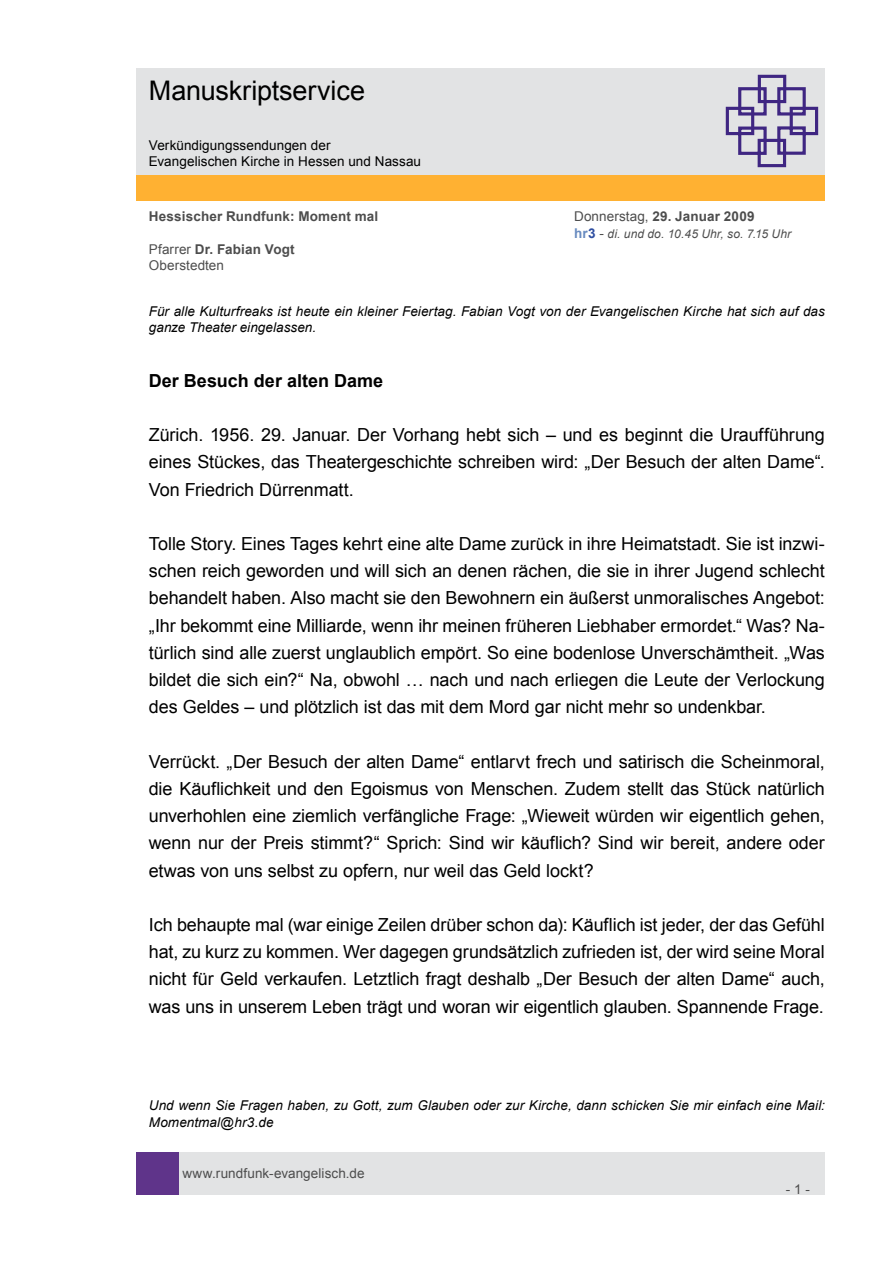
<style>
.page{position:relative;width:893px;height:1263px;background:#fff}
.page>*{position:absolute;margin:0;border:0;box-sizing:border-box;transform-origin:0 0}
.t1{font:27px "Arial";letter-spacing:-.005em;color:#000}
.t2{font:18px/27.2px "Arial";letter-spacing:-.005em;color:#000;text-align:justify}
.t3{font:700 18px "Arial";color:#000}
.t4{font:italic 13.5px/16.2px "Arial";letter-spacing:.005em;color:#000}
.t5{font:13.5px/16.2px "Arial";letter-spacing:.005em;color:#4d4d4d}
.t6{font:13.5px/16.2px "Arial";letter-spacing:.005em;color:#000}
.t7{font:700 13.5px "Arial";letter-spacing:.015em;color:#4d4d4d}
.t8{font:italic 12px "Arial";letter-spacing:.01em;color:#4d4d4d}
.s1{font-weight:400}
.s2{font-weight:700;font-style:normal;font-size:13.5px;color:#688bc0}
.s3{font-weight:700;font-style:normal;font-size:13.5px;color:#2f4fa1}
.s4{font-style:normal;font-size:13.5px}
.s5{font-weight:700}
</style>
<div class="page">
<div style="left:179px;top:1152px;width:646px;height:43px;background:#e2e3e4"></div>
<div style="left:136px;top:1152px;width:43px;height:43px;background:#5f348a"></div>
<div style="left:136px;top:175px;width:689px;height:26px;background:#ffb132"></div>
<div style="left:136px;top:68px;width:689px;height:106px;background:#e2e3e4"></div>
<svg style="left:725px;top:74px;width:94px;height:94px"></svg>
<h1 class="t1" style="left:149px;top:73px;width:218px">Manuskriptservice</h1>
<p class="t6" style="left:149px;top:137px;width:274px">Verkündigungssendungen der<br>Evangelischen Kirche in Hessen und Nassau</p>
<p class="t7" style="left:149px;top:208px;width:231px">Hessischer Rundfunk: Moment mal</p>
<p class="t7" style="left:574px;top:208px;width:182px"><span class="s1">Donnerstag,</span> 29. Januar 2009</p>
<p class="t8" style="left:574px;top:226px;width:219px"><span class="s2">hr</span><span class="s3">3</span> <span class="s4">-</span> di. und do. 10.45 Uhr, so. 7.15 Uhr</p>
<p class="t5" style="left:149px;top:241px;width:147px">Pfarrer <span class="s5">Dr. Fabian Vogt<br></span>Oberstedten</p>
<p class="t4" style="left:149px;top:303px;width:677px">Für alle Kulturfreaks ist heute ein kleiner Feiertag. Fabian Vogt von der Evangelischen Kirche hat sich auf das ganze Theater eingelassen.</p>
<p class="t3" style="left:149px;top:368px;width:236px">Der Besuch der alten Dame</p>
<p class="t2" style="left:149px;top:421px;width:677px">Zürich. 1956. 29. Januar. Der Vorhang hebt sich – und es beginnt die Uraufführung eines Stückes, das Theatergeschichte schreiben wird: „Der Besuch der alten Dame“.<br>Von Friedrich Dürrenmatt.</p>
<p class="t2" style="left:149px;top:530px;width:678px">Tolle Story. Eines Tages kehrt eine alte Dame zurück in ihre Heimatstadt. Sie ist inzwi&shy;schen reich geworden und will sich an denen rächen, die sie in ihrer Jugend schlecht behandelt haben. Also macht sie den Bewohnern ein äußerst unmoralisches Angebot: „Ihr bekommt eine Milliarde, wenn ihr meinen früheren Liebhaber ermordet.“ Was? Na&shy;türlich sind alle zuerst unglaublich empört. So eine bodenlose Unverschämtheit. „Was bildet die sich ein?“ Na, obwohl … nach und nach erliegen die Leute der Verlockung des Geldes – und plötzlich ist das mit dem Mord gar nicht mehr so undenkbar.</p>
<p class="t2" style="left:149px;top:748px;width:678px">Verrückt. „Der Besuch der alten Dame“ entlarvt frech und satirisch die Scheinmoral, die Käuflichkeit und den Egoismus von Menschen. Zudem stellt das Stück natürlich unverhohlen eine ziemlich verfängliche Frage: „Wieweit würden wir eigentlich gehen, wenn nur der Preis stimmt?“ Sprich: Sind wir käuflich? Sind wir bereit, andere oder etwas von uns selbst zu opfern, nur weil das Geld lockt?</p>
<p class="t2" style="left:149px;top:911px;width:677px">Ich behaupte mal (war einige Zeilen drüber schon da): Käuflich ist jeder, der das Gefühl hat, zu kurz zu kommen. Wer dagegen grundsätzlich zufrieden ist, der wird seine Moral nicht für Geld verkaufen. Letztlich fragt deshalb „Der Besuch der alten Dame“ auch, was uns in unserem Leben trägt und woran wir eigentlich glauben. Spannende Frage.</p>
<p class="t4" style="left:149px;top:1098px;width:677px">Und wenn Sie Fragen haben, zu Gott, zum Glauben oder zur Kirche, dann schicken Sie mir einfach eine Mail:<br>Momentmal@hr3.de</p>
<p class="t5" style="left:182px;top:1165px;width:184px">www.rundfunk-evangelisch.de</p>
<p class="t5" style="left:786px;top:1181px;width:26px">- 1 -</p>
</div>
